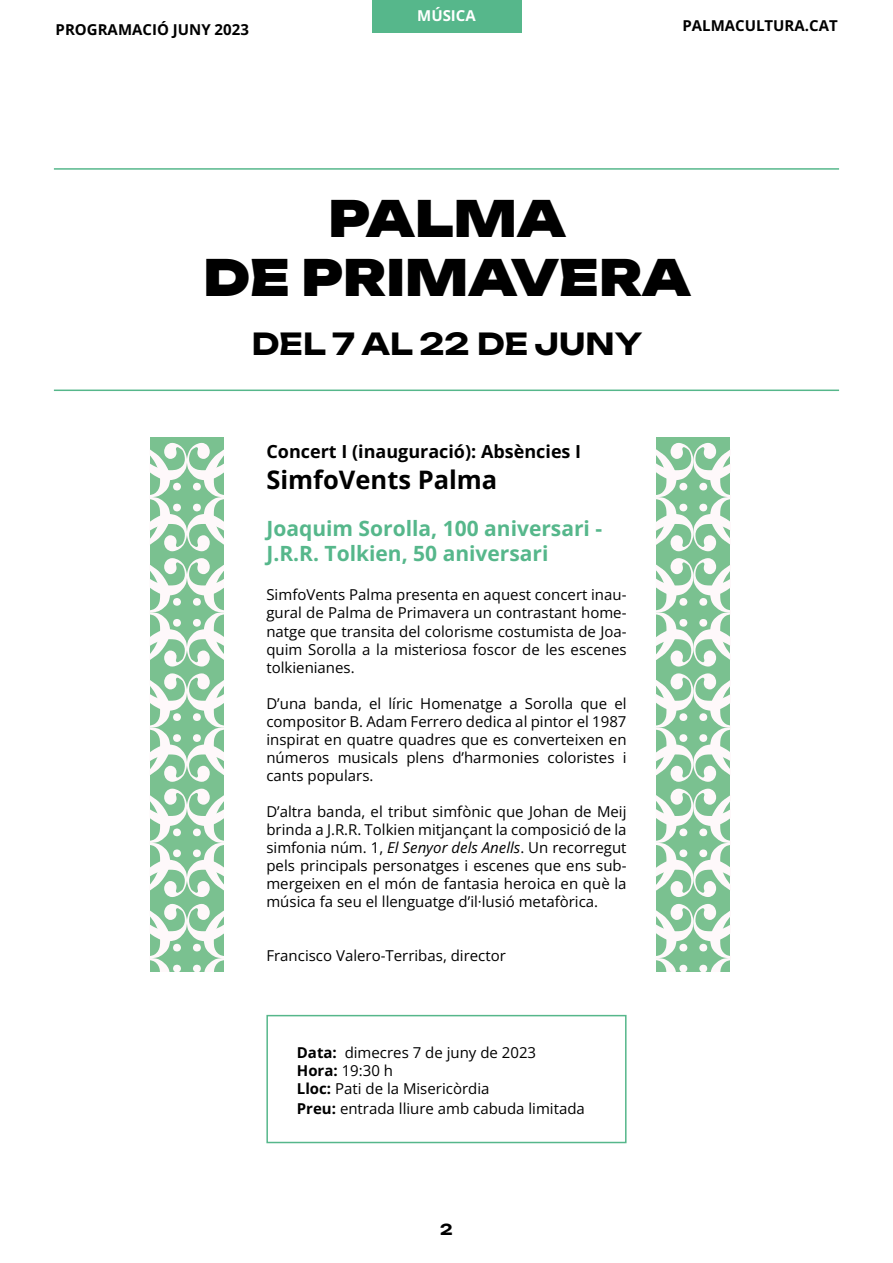
<style>
.page{position:relative;width:893px;height:1263px;background:#fff}
.page>*{position:absolute;margin:0;border:0;box-sizing:border-box;transform-origin:0 0}
.t1{font:900 49.5px/59.4px "Unbounded";color:#000;text-align:center}
.t2{font:700 30px "Unbounded";color:#000}
.t3{font:700 25.5px "Open Sans";color:#000}
.t4{font:700 21px/25.2px "Open Sans";color:#56b78b}
.t5{font:700 18px "Open Sans";color:#000}
.t6{font:15px/18px "Open Sans";color:#000;text-align:justify}
.t7{font:700 15px "Open Sans";color:#000}
.t8{font:700 15px "Open Sans";color:#fff}
.t9{font:700 15px "Unbounded";color:#000}
.s1{font-style:italic}
.s2{font-weight:700}
</style>
<div class="page">
<div style="left:372px;top:0;width:149px;height:33px;background:#56b78b"></div>
<hr style="left:54px;top:168px;width:785px;height:2px;background:#56b78b">
<hr style="left:54px;top:390px;width:785px;height:1px;background:#56b78b">
<div style="left:266px;top:1015px;width:360px;height:128px;border:2px solid #56b78b"></div>
<svg style="left:150px;top:437px;width:74px;height:535px"></svg>
<svg style="left:656px;top:437px;width:74px;height:535px"></svg>
<p class="t8" style="left:417px;top:5px;width:60px">MÚSICA</p>
<p class="t7" style="left:56px;top:19px;width:195px">PROGRAMACIÓ JUNY 2023</p>
<p class="t7" style="left:682px;top:15px;width:157px">PALMACULTURA.CAT</p>
<h1 class="t1" style="left:203px;top:185px;width:489px">PALMA<br>DE PRIMAVERA</h1>
<h2 class="t2" style="left:252px;top:320px;width:392px">DEL 7 AL 22 DE JUNY</h2>
<p class="t5" style="left:266px;top:439px;width:316px">Concert I (inauguració): Absències I</p>
<h3 class="t3" style="left:266px;top:462px;width:232px">SimfoVents Palma</h3>
<h3 class="t4" style="left:266px;top:515px;width:337px">Joaquim Sorolla, 100 aniversari -<br>J.R.R. Tolkien, 50 aniversari</h3>
<p class="t6" style="left:266px;top:586px;width:362px">SimfoVents Palma presenta en aquest concert inau&shy;gural de Palma de Primavera un contrastant home&shy;natge que transita del colorisme costumista de Joa&shy;quim Sorolla a la misteriosa foscor de les escenes tolkienianes.</p>
<p class="t6" style="left:266px;top:694px;width:362px">D’una banda, el líric Homenatge a Sorolla que el compositor B. Adam Ferrero dedica al pintor el 1987 inspirat en quatre quadres que es converteixen en números musicals plens d’harmonies coloristes i cants populars.</p>
<p class="t6" style="left:266px;top:802px;width:362px">D’altra banda, el tribut simfònic que Johan de Meij brinda a J.R.R. Tolkien mitjançant la composició de la simfonia núm. 1, <span class="s1">El Senyor dels Anells</span>. Un recorregut pels principals personatges i escenes que ens sub&shy;mergeixen en el món de fantasia heroica en què la música fa seu el llenguatge d’il·lusió metafòrica.</p>
<p class="t6" style="left:266px;top:946px;width:241px">Francisco Valero-Terribas, director</p>
<p class="t6" style="left:297px;top:1043px;width:241px;text-align:left"><span class="s2">Data:</span> dimecres 7 de juny de 2023<br><span class="s2">Hora:</span> 19:30 h<br><span class="s2">Lloc:</span> Pati de la Misericòrdia</p>
<p class="t6" style="left:297px;top:1099px;width:290px"><span class="s2">Preu:</span> entrada lliure amb cabuda limitada</p>
<p class="t9" style="left:440px;top:1217px;width:14px">2</p>
</div>
